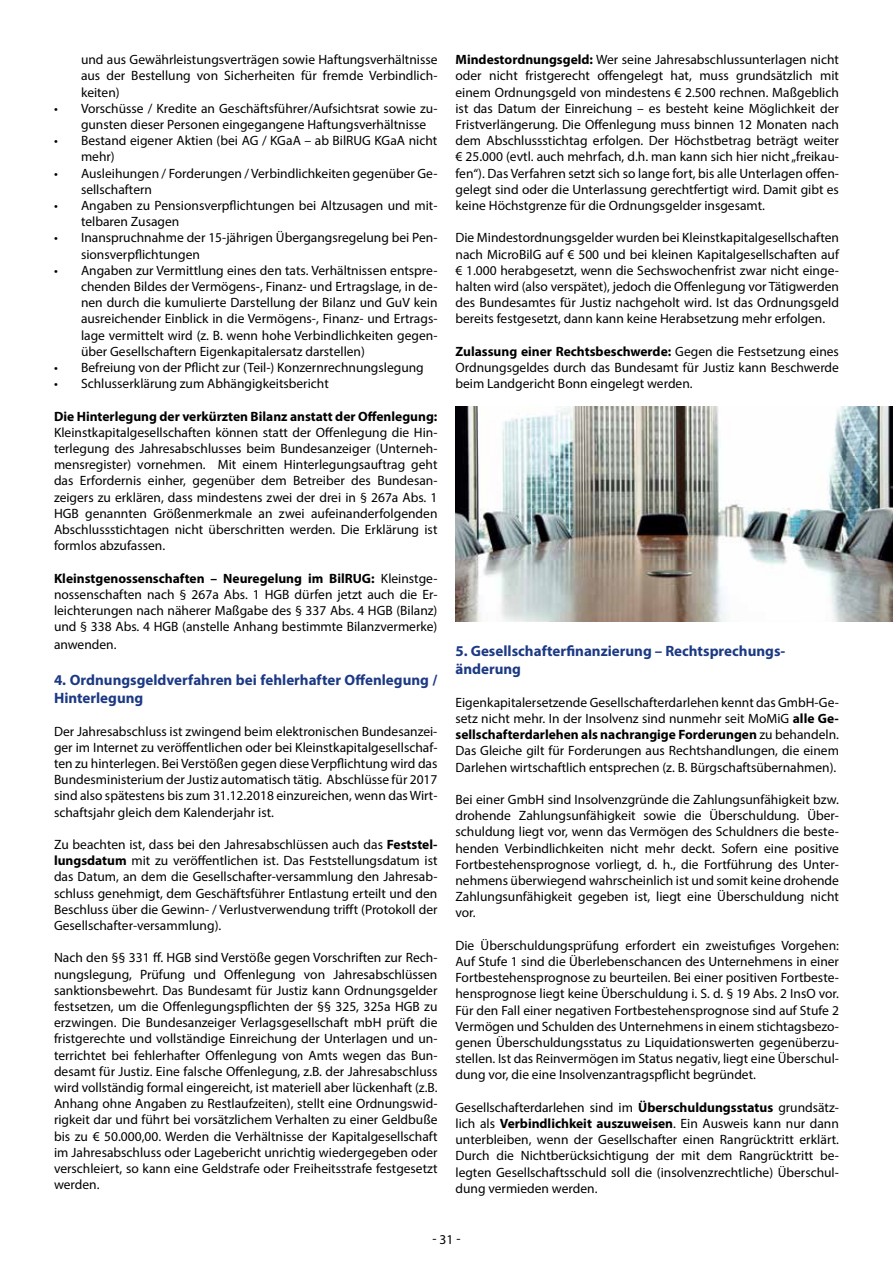
<style>
.page{position:relative;width:893px;height:1263px;background:#fff}
.page>*{position:absolute;margin:0;border:0;box-sizing:border-box;transform-origin:0 0}
.t1{font:700 15px/18px "Myriad Pro";color:#1c3984}
.t2{font:13.5px/16.2px "Myriad Pro";color:#000;text-align:justify}
.t3{font:700 13.5px "Myriad Pro";color:#000}
.s1{font-weight:700}
</style>
<div class="page">
<img style="left:455px;top:406px;width:438px;height:216px">
<p class="t2" style="left:81px;top:51px;width:358px">und aus Gewährleistungsverträgen sowie Haftungsverhältnisse aus der Bestellung von Sicherheiten für fremde Verbindlich&shy;keiten)</p>
<p class="t2" style="left:81px;top:100px;width:358px;text-indent:-27px">• Vorschüsse / Kredite an Geschäftsführer/Aufsichtsrat sowie zu&shy;gunsten dieser Personen eingegangene Haftungsverhältnisse</p>
<p class="t2" style="left:81px;top:132px;width:358px;text-indent:-27px">• Bestand eigener Aktien (bei AG / KGaA – ab BilRUG KGaA nicht mehr)</p>
<p class="t2" style="left:81px;top:165px;width:358px;text-indent:-27px">• Ausleihungen / Forderungen / Verbindlichkeiten gegenüber Ge&shy;sellschaftern</p>
<p class="t2" style="left:81px;top:197px;width:358px;text-indent:-27px">• Angaben zu Pensionsverpflichtungen bei Altzusagen und mit&shy;telbaren Zusagen</p>
<p class="t2" style="left:81px;top:229px;width:358px;text-indent:-27px">• Inanspruchnahme der 15-jährigen Übergangsregelung bei Pen&shy;sionsverpflichtungen</p>
<p class="t2" style="left:81px;top:262px;width:358px;text-indent:-27px">• Angaben zur Vermittlung eines den tats. Verhältnissen entspre&shy;chenden Bildes der Vermögens-, Finanz- und Ertragslage, in de&shy;nen durch die kumulierte Darstellung der Bilanz und GuV kein ausreichender Einblick in die Vermögens-, Finanz- und Ertrags&shy;lage vermittelt wird (z. B. wenn hohe Verbindlichkeiten gegen&shy;über Gesellschaftern Eigenkapitalersatz darstellen)</p>
<p class="t2" style="left:54px;top:359px;width:371px">• Befreiung von der Pflicht zur (Teil-) Konzernrechnungslegung</p>
<p class="t2" style="left:54px;top:375px;width:276px">• Schlusserklärung zum Abhängigkeitsbericht</p>
<p class="t3" style="left:54px;top:407px;width:385px">Die Hinterlegung der verkürzten Bilanz anstatt der Offenlegung:</p>
<p class="t2" style="left:54px;top:424px;width:385px">Kleinstkapitalgesellschaften können statt der Offenlegung die Hin&shy;terlegung des Jahresabschlusses beim Bundesanzeiger (Unterneh&shy;mensregister) vornehmen. Mit einem Hinterlegungsauftrag geht das Erfordernis einher, gegenüber dem Betreiber des Bundesan&shy;zeigers zu erklären, dass mindestens zwei der drei in § 267a Abs. 1<br>HGB genannten Größenmerkmale an zwei aufeinanderfolgenden Abschlussstichtagen nicht überschritten werden. Die Erklärung ist formlos abzufassen.</p>
<p class="t2" style="left:54px;top:570px;width:385px"><span class="s1">Kleinstgenossenschaften – Neuregelung im BilRUG:</span> Kleinstge&shy;nossenschaften nach § 267a Abs. 1 HGB dürfen jetzt auch die Er&shy;leichterungen nach näherer Maßgabe des § 337 Abs. 4 HGB (Bilanz) und § 338 Abs. 4 HGB (anstelle Anhang bestimmte Bilanzvermerke)</p>
<p class="t2" style="left:54px;top:636px;width:64px">anwenden.</p>
<p class="t1" style="left:54px;top:671px;width:385px">4. Ordnungsgeldverfahren bei fehlerhafter Offenlegung /<br>Hinterlegung</p>
<p class="t2" style="left:54px;top:723px;width:385px">Der Jahresabschluss ist zwingend beim elektronischen Bundesanzei&shy;ger im Internet zu veröffentlichen oder bei Kleinstkapitalgesellschaf&shy;ten zu hinterlegen. Bei Verstößen gegen diese Verpflichtung wird das Bundesministerium der Justiz automatisch tätig. Abschlüsse für 2017 sind also spätestens bis zum 31.12.2018 einzureichen, wenn das Wirt&shy;schaftsjahr gleich dem Kalenderjahr ist.</p>
<p class="t2" style="left:54px;top:836px;width:385px">Zu beachten ist, dass bei den Jahresabschlüssen auch das <span class="s1">Feststel&shy;lungsdatum</span> mit zu veröffentlichen ist. Das Feststellungsdatum ist das Datum, an dem die Gesellschafter-versammlung den Jahresab&shy;schluss genehmigt, dem Geschäftsführer Entlastung erteilt und den Beschluss über die Gewinn- / Verlustverwendung trifft (Protokoll der Gesellschafter-versammlung).</p>
<p class="t2" style="left:54px;top:949px;width:385px">Nach den §§ 331 ff. HGB sind Verstöße gegen Vorschriften zur Rech&shy;nungslegung, Prüfung und Offenlegung von Jahresabschlüssen sanktionsbewehrt. Das Bundesamt für Justiz kann Ordnungsgelder festsetzen, um die Offenlegungspflichten der §§ 325, 325a HGB zu erzwingen. Die Bundesanzeiger Verlagsgesellschaft mbH prüft die fristgerechte und vollständige Einreichung der Unterlagen und un&shy;terrichtet bei fehlerhafter Offenlegung von Amts wegen das Bun&shy;desamt für Justiz. Eine falsche Offenlegung, z.B. der Jahresabschluss wird vollständig formal eingereicht, ist materiell aber lückenhaft (z.B.<br>Anhang ohne Angaben zu Restlaufzeiten), stellt eine Ordnungswid&shy;rigkeit dar und führt bei vorsätzlichem Verhalten zu einer Geldbuße bis zu € 50.000,00. Werden die Verhältnisse der Kapitalgesellschaft im Jahresabschluss oder Lagebericht unrichtig wiedergegeben oder verschleiert, so kann eine Geldstrafe oder Freiheitsstrafe festgesetzt werden.</p>
<p class="t2" style="left:455px;top:51px;width:385px"><span class="s1">Mindestordnungsgeld:</span> Wer seine Jahresabschlussunterlagen nicht oder nicht fristgerecht offengelegt hat, muss grundsätzlich mit einem Ordnungsgeld von mindestens € 2.500 rechnen. Maßgeblich ist das Datum der Einreichung – es besteht keine Möglichkeit der Fristverlängerung. Die Offenlegung muss binnen 12 Monaten nach dem Abschlussstichtag erfolgen. Der Höchstbetrag beträgt weiter € 25.000 (evtl. auch mehrfach, d.h. man kann sich hier nicht „freikau&shy;fen“). Das Verfahren setzt sich so lange fort, bis alle Unterlagen offen&shy;gelegt sind oder die Unterlassung gerechtfertigt wird. Damit gibt es keine Höchstgrenze für die Ordnungsgelder insgesamt.</p>
<p class="t2" style="left:455px;top:229px;width:385px">Die Mindestordnungsgelder wurden bei Kleinstkapitalgesellschaften nach MicroBilG auf € 500 und bei kleinen Kapitalgesellschaften auf € 1.000 herabgesetzt, wenn die Sechswochenfrist zwar nicht einge&shy;halten wird (also verspätet), jedoch die Offenlegung vor Tätigwerden des Bundesamtes für Justiz nachgeholt wird. Ist das Ordnungsgeld bereits festgesetzt, dann kann keine Herabsetzung mehr erfolgen.</p>
<p class="t2" style="left:455px;top:343px;width:385px"><span class="s1">Zulassung einer Rechtsbeschwerde:</span> Gegen die Festsetzung eines Ordnungsgeldes durch das Bundesamt für Justiz kann Beschwerde beim Landgericht Bonn eingelegt werden.</p>
<p class="t1" style="left:455px;top:642px;width:331px">5. Gesellschafterfinanzierung – Rechtsprechungs&shy;änderung</p>
<p class="t2" style="left:455px;top:694px;width:385px">Eigenkapitalersetzende Gesellschafterdarlehen kennt das GmbH-Ge&shy;setz nicht mehr. In der Insolvenz sind nunmehr seit MoMiG <span class="s1">alle Ge&shy;sellschafterdarlehen als nachrangige Forderungen</span> zu behandeln.<br>Das Gleiche gilt für Forderungen aus Rechtshandlungen, die einem Darlehen wirtschaftlich entsprechen (z. B. Bürgschaftsübernahmen).</p>
<p class="t2" style="left:455px;top:791px;width:385px">Bei einer GmbH sind Insolvenzgründe die Zahlungsunfähigkeit bzw. drohende Zahlungsunfähigkeit sowie die Überschuldung. Über&shy;schuldung liegt vor, wenn das Vermögen des Schuldners die beste&shy;henden Verbindlichkeiten nicht mehr deckt. Sofern eine positive Fortbestehensprognose vorliegt, d. h., die Fortführung des Unter&shy;nehmens überwiegend wahrscheinlich ist und somit keine drohende Zahlungsunfähigkeit gegeben ist, liegt eine Überschuldung nicht vor.</p>
<p class="t2" style="left:455px;top:937px;width:385px">Die Überschuldungsprüfung erfordert ein zweistufiges Vorgehen:<br>Auf Stufe 1 sind die Überlebenschancen des Unternehmens in einer Fortbestehensprognose zu beurteilen. Bei einer positiven Fortbeste&shy;hensprognose liegt keine Überschuldung i. S. d. § 19 Abs. 2 InsO vor.<br>Für den Fall einer negativen Fortbestehensprognose sind auf Stufe 2<br>Vermögen und Schulden des Unternehmens in einem stichtagsbezo&shy;genen Überschuldungsstatus zu Liquidationswerten gegenüberzu&shy;stellen. Ist das Reinvermögen im Status negativ, liegt eine Überschul&shy;dung vor, die eine Insolvenzantragspflicht begründet.</p>
<p class="t2" style="left:455px;top:1099px;width:385px">Gesellschafterdarlehen sind im <span class="s1">Überschuldungsstatus</span> grundsätz&shy;lich als <span class="s1">Verbindlichkeit auszuweisen</span>. Ein Ausweis kann nur dann unterbleiben, wenn der Gesellschafter einen Rangrücktritt erklärt.<br>Durch die Nichtberücksichtigung der mit dem Rangrücktritt be&shy;legten Gesellschaftsschuld soll die (insolvenzrechtliche) Überschul&shy;dung vermieden werden.</p>
<p class="t2" style="left:432px;top:1231px;width:30px">- 31 -</p>
</div>
